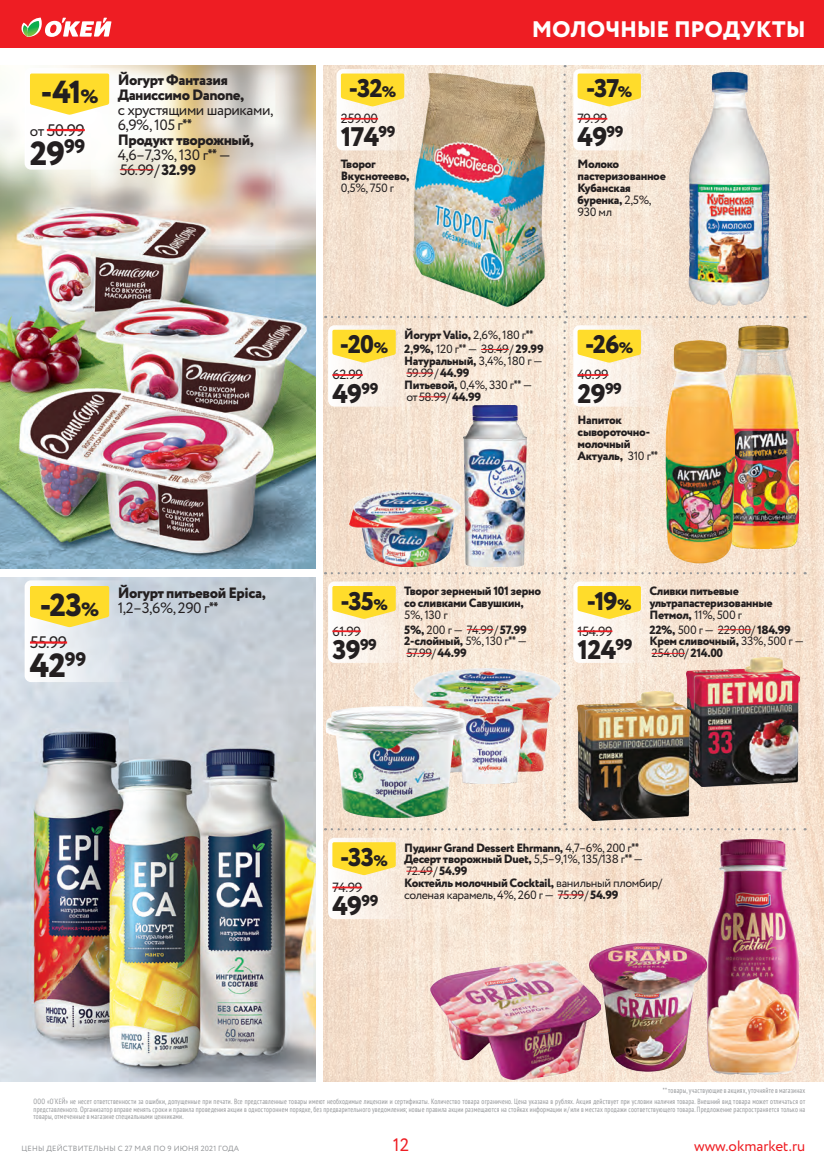
<style>
.page{position:relative;width:824px;height:1172px;background:#fff}
.page>*{position:absolute;margin:0;border:0;box-sizing:border-box;transform-origin:0 0}
.t1{font:800 33.6px "Circe";color:#231f20}
.t2{font:800 31.8px "Circe";color:#231f20}
.t3{font:800 26.85px "Circe";letter-spacing:-.03em;color:#231f20}
.t4{font:800 25.5px "Circe";letter-spacing:-.04em;color:#231f20}
.t5{font:800 22.5px "Circe";letter-spacing:-.005em;color:#fff}
.t6{font:18px "Circe";color:#ee1d23}
.t7{font:16.65px "Circe";letter-spacing:-.03em;color:#231f20}
.t8{font:15px/14.9px "Circe";letter-spacing:-.03em;color:#231f20}
.t9{font:800 15px/15px "Circe";letter-spacing:-.03em;color:#231f20}
.t10{font:15px "Circe";color:#ee1d23}
.t11{font:13.35px "Circe";letter-spacing:-.03em;color:#231f20}
.t12{font:800 12px/12px "Circe";letter-spacing:-.03em;color:#231f20}
.t13{font:12px/11.9px "Circe";letter-spacing:-.03em;color:#231f20}
.t14{font:condensed 7.5px/10.6px "PT Sans";letter-spacing:.03em;color:#939598;text-align:right;scale:.9 1}
.t15{font:7.5px "Circe";letter-spacing:.03em;color:#939598}
.s1{font-size:19.2px}
.s2{font-family:"PT Sans";font-weight:700;font-stretch:condensed}
.s3{font-weight:800}
.s4{font-size:15px}
.s5{font-weight:400}
.s6{font-size:15.3px}
</style>
<div class="page">
<img style="left:324px;top:65px;width:499px;height:1016px">
<img style="left:0;top:577px;width:315px;height:504px">
<div style="left:25px;top:580px;width:122px;height:102px;background:linear-gradient(to right,#fff,#c6d1db);border-radius:6px"></div>
<hr style="left:30px;top:641px;width:37px;height:2px;background:#ee1d23">
<svg style="left:30px;top:586px;width:79px;height:41px;background:#fcde43"></svg>
<img style="left:463px;top:561px;width:63px;height:5px">
<img style="left:349px;top:561px;width:111px;height:5px">
<div style="left:328px;top:325px;width:98px;height:82px;background:#fff;border-radius:6px"></div>
<img style="left:577px;top:817px;width:113px;height:3px">
<img style="left:706px;top:839px;width:92px;height:235px">
<img style="left:502px;top:917px;width:290px;height:164px">
<img style="left:430px;top:960px;width:169px;height:119px">
<div style="left:328px;top:838px;width:98px;height:81px;background:linear-gradient(to right,#fdf9f9,#f5e2d0);border-radius:6px"></div>
<hr style="left:332px;top:886px;width:30px;height:2px;background:#ee1d23">
<svg style="left:332px;top:842px;width:63px;height:33px;background:#fedf44"></svg>
<svg style="left:406px;top:871px;width:26px;height:1px"></svg>
<svg style="left:557px;top:894px;width:27px;height:1px"></svg>
<img style="left:0;top:65px;width:315px;height:504px">
<div style="left:25px;top:68px;width:122px;height:102px;background:#fff;border-radius:6px"></div>
<hr style="left:47px;top:129px;width:38px;height:2px;background:#ee1d23">
<svg style="left:30px;top:74px;width:79px;height:41px;background:#fee046"></svg>
<hr style="left:120px;top:169px;width:34px;height:1px;background:#ee1d23">
<img style="left:332px;top:65px;width:473px;height:496px">
<svg style="left:325px;top:823px;width:480px;height:7px;background:#eeddcd"></svg>
<img style="left:325px;top:567px;width:480px;height:250px">
<div style="left:0;top:0;width:152px;height:48px;background:#ee1d23"></div>
<svg style="left:21px;top:17px;width:90px;height:20px"></svg>
<div style="left:152px;top:0;width:671px;height:48px;background:#ee1d23"></div>
<h2 class="t2" style="left:41px;top:71px;width:59px">-41<span class="s1">%</span></h2>
<h3 class="t9" style="left:118px;top:73px;width:128px">Йогурт Фантазия<br>Даниссимо Danone,</h3>
<h3 class="t8" style="left:118px;top:103px;width:157px">с хрустящими шариками,<br>6,9%, 105 г<span class="s2">**<br></span><span class="s3">Продукт творожный,<br></span>4,6–7,3%, 130 г<span class="s2">**</span> —<br>56.99/<span class="s3">32.99</span></h3>
<h3 class="t7" style="left:30px;top:119px;width:56px"><span class="s4">от</span> 50.99</h3>
<h1 class="t1" style="left:30px;top:130px;width:57px">29<sup>99</sup></h1>
<h2 class="t2" style="left:40px;top:583px;width:61px">-23<span class="s1">%</span></h2>
<h3 class="t9" style="left:118px;top:586px;width:150px">Йогурт питьевой Epica,<br><span class="s5">1,2–3,6%, 290 г</span><span class="s2">**</span></h3>
<h3 class="t7" style="left:30px;top:631px;width:39px">55.99</h3>
<h1 class="t1" style="left:30px;top:643px;width:58px">42<sup>99</sup></h1>
<h3 class="t5" style="left:531px;top:14px;width:275px">МОЛОЧНЫЕ ПРОДУКТЫ</h3>
<h3 class="t5" style="left:570px;top:14px;width:236px">НАЗВАНИЕ РАЗДЕЛА</h3>
<h3 class="t4" style="left:349px;top:71px;width:49px">-32<span class="s6">%</span></h3>
<h3 class="t4" style="left:586px;top:71px;width:48px">-37<span class="s6">%</span></h3>
<h3 class="t11" style="left:341px;top:110px;width:39px">259.00</h3>
<h3 class="t11" style="left:577px;top:110px;width:31px">79.99</h3>
<h3 class="t3" style="left:341px;top:119px;width:56px">174<sup>99</sup></h3>
<h3 class="t3" style="left:577px;top:119px;width:48px">49<sup>99</sup></h3>
<h3 class="t12" style="left:341px;top:159px;width:70px">Творог<br>Вкуснотеево,</h3>
<h3 class="t13" style="left:341px;top:183px;width:55px">0,5%, 750 г</h3>
<h3 class="t12" style="left:577px;top:159px;width:90px">Молоко пастеризованное<br>Кубанская буренка, <span class="s5">2,5%,<br>930 мл</span></h3>
<h3 class="t4" style="left:340px;top:327px;width:50px">-20<span class="s6">%</span></h3>
<h3 class="t12" style="left:404px;top:328px;width:141px;line-height:14.4px">Йогурт Valio, <span class="s5">2,6%, 180 г</span><span class="s2">**<br></span>2,9%, <span class="s5">120 г</span><span class="s2">**</span> <span class="s5">— 38.49/</span> 29.99</h3>
<h3 class="t13" style="left:404px;top:355px;width:140px"><span class="s3">Натуральный,</span> 3,4%, 180 г —<br>59.99/ <span class="s3">44.99<br>Питьевой,</span> 0,4%, 330 г<span class="s2">**</span> — от58.99/ <span class="s3">44.99</span></h3>
<h3 class="t11" style="left:332px;top:366px;width:32px">62.99</h3>
<h3 class="t3" style="left:332px;top:375px;width:48px">49<sup>99</sup></h3>
<h3 class="t4" style="left:585px;top:327px;width:50px">-26<span class="s6">%</span></h3>
<h3 class="t11" style="left:577px;top:366px;width:32px">40.99</h3>
<h3 class="t3" style="left:577px;top:375px;width:46px">29<sup>99</sup></h3>
<h3 class="t12" style="left:577px;top:415px;width:82px">Напиток сывороточно&shy;молочный<br>Актуаль, <span class="s5">310 г</span><span class="s2">**</span></h3>
<h3 class="t4" style="left:586px;top:584px;width:46px">-19<span class="s6">%</span></h3>
<h3 class="t12" style="left:649px;top:586px;width:125px">Сливки питьевые ультрапастеризованные<br>Петмол, <span class="s5">11%, 500 г</span></h3>
<h3 class="t12" style="left:649px;top:624px;width:156px">22%, <span class="s5">500 г — 229.00/</span> 184.99<br>Крем сливочный, <span class="s5">33%, 500 г —<br>254.00/</span> 214.00</h3>
<h3 class="t4" style="left:340px;top:584px;width:49px">-35<span class="s6">%</span></h3>
<h3 class="t12" style="left:404px;top:586px;width:138px">Творог зерненый 101 зерно со сливками Савушкин,</h3>
<h3 class="t13" style="left:404px;top:608px;width:124px;line-height:14.4px">5%, 130 г<br><span class="s3">5%,</span> 200 г — 74.99/ <span class="s3">57.99</span></h3>
<h3 class="t12" style="left:404px;top:636px;width:124px">2-слойный, <span class="s5">5%, 130 г</span><span class="s2">**</span> <span class="s5">—<br>57.99/</span> 44.99</h3>
<h3 class="t3" style="left:577px;top:631px;width:56px">124<sup>99</sup></h3>
<h3 class="t11" style="left:332px;top:622px;width:30px">61.99</h3>
<h3 class="t11" style="left:577px;top:622px;width:36px">154.99</h3>
<h3 class="t3" style="left:332px;top:631px;width:46px">39<sup>99</sup></h3>
<h3 class="t4" style="left:340px;top:840px;width:49px">-33<span class="s6">%</span></h3>
<h3 class="t13" style="left:404px;top:842px;width:259px"><span class="s3">Пудинг Grand Dessert Ehrmann,</span> 4,7–6%, 200 г<span class="s2">** </span><span class="s3">Десерт творожный Duet,</span> 5,5–9,1%, 135/138 г<span class="s2">**</span> — 72.49/ <span class="s3">54.99<br>Коктейль молочный Сocktail,</span> ванильный пломбир/ соленая карамель, 4%, 260 г — 75.99/ <span class="s3">54.99</span></h3>
<h3 class="t11" style="left:332px;top:878px;width:31px">74.99</h3>
<h3 class="t3" style="left:332px;top:888px;width:48px">49<sup>99</sup></h3>
<p class="t14" style="left:34px;top:1085px;width:858px">** товары, участвующие в акциях, уточняйте в магазинах<br>ООО «О´КЕЙ» не несет ответственности за ошибки, допущенные при печати. Все представленные товары имеют необходимые лицензии и сертификаты. Количество товара ограничено. Цена указана в рублях. Акция действует при условии наличия товара. Внешний вид товара может отличаться от</p>
<p class="t14" style="left:34px;top:1105px;width:858px;line-height:7.5px;text-align:left">представленного. Организатор вправе менять сроки и правила проведения акции в одностороннем порядке, без предварительного уведомления; новые правила акции размещаются на стойках информации и/или в местах продажи соответствующего товара. Предложение распространяется только на товары, отмеченные в магазине специальными ценниками.</p>
<p class="t15" style="left:21px;top:1143px;width:219px">ЦЕНЫ ДЕЙСТВИТЕЛЬНЫ с 27 мая по 9 и юня 2021 года</p>
<h3 class="t6" style="left:393px;top:1132px;width:18px">12</h3>
<h3 class="t10" style="left:693px;top:1136px;width:113px">www.okmarket.ru</h3>
</div>
